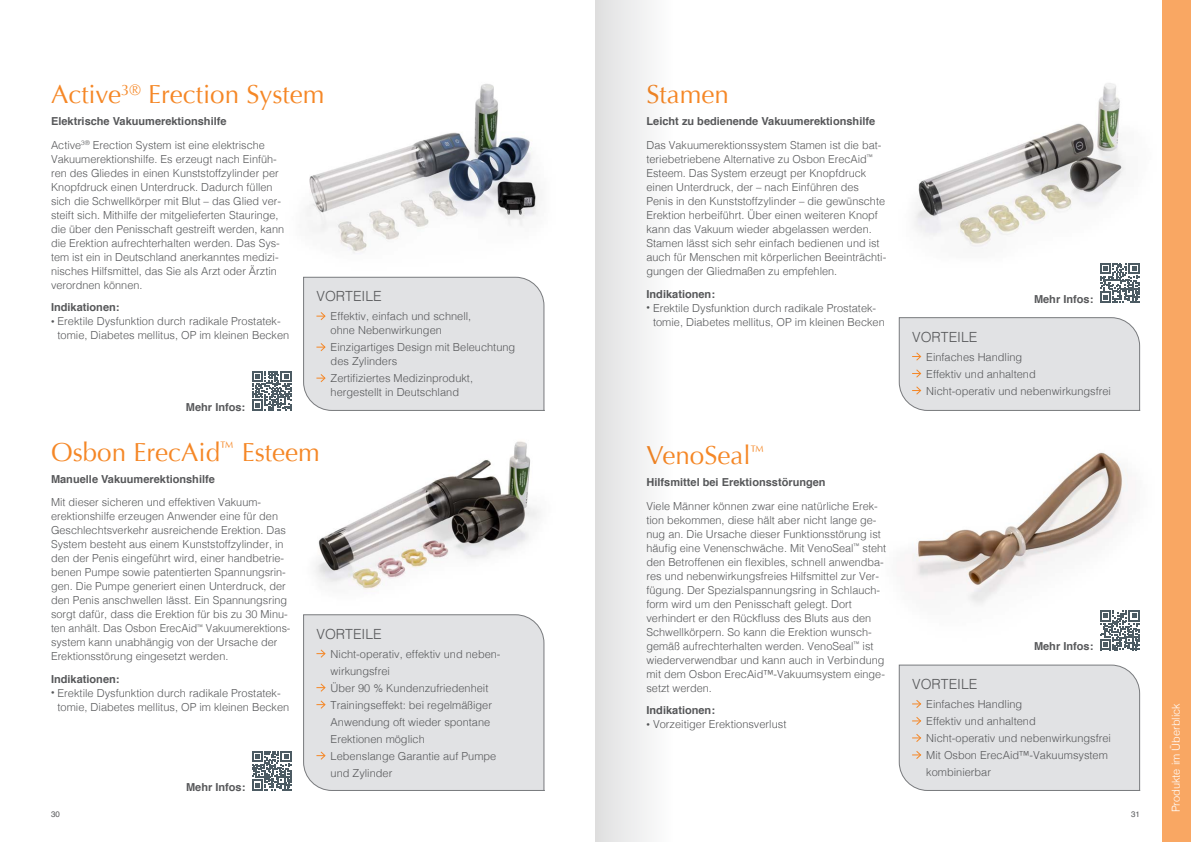
<style>
.page{position:relative;width:1191px;height:842px;background:#fff}
.page>*{position:absolute;margin:0;border:0;box-sizing:border-box;transform-origin:0 0}
.t1{font:26px "Optima";color:#f58726}
.t2{font:300 14px "Helvetica";color:#57585a}
.t3{font:300 11px/14px "Helvetica";color:#57585a}
.t4{font:700 11px "Helvetica";color:#57585a}
.t5{font:300 11px "Helvetica";color:#fff}
.t6{font:8px "Helvetica";color:#57585a}
.s1{font-weight:700}
.s2{font-size:7px}
</style>
<div class="page">
<img style="left:912px;top:452px;width:228px;height:199px">
<img style="left:914px;top:83px;width:226px;height:200px">
<img style="left:307px;top:84px;width:231px;height:170px">
<svg style="left:252px;top:371px;width:40px;height:40px"></svg>
<img style="left:315px;top:441px;width:225px;height:149px">
<svg style="left:252px;top:751px;width:40px;height:40px"></svg>
<svg style="left:1099px;top:263px;width:40px;height:40px"></svg>
<svg style="left:1099px;top:610px;width:40px;height:40px"></svg>
<div style="left:303px;top:276px;width:242px;height:135px;background:#e1e2e4"></div>
<div style="left:898px;top:664px;width:243px;height:127px;background:#e1e2e4"></div>
<div style="left:898px;top:317px;width:243px;height:94px;background:#e1e2e4"></div>
<div style="left:303px;top:614px;width:242px;height:177px;background:#e1e2e4"></div>
<svg style="left:316px;top:648px;width:10px;height:11px"></svg>
<svg style="left:316px;top:682px;width:10px;height:11px"></svg>
<svg style="left:316px;top:699px;width:10px;height:11px"></svg>
<svg style="left:316px;top:750px;width:10px;height:11px"></svg>
<div style="left:1162px;top:0;width:29px;height:842px;background:#f9a763"></div>
<div style="left:595px;top:0;width:82px;height:842px;background:linear-gradient(to right,#dfdfdf,#fff)"></div>
<h1 class="t1" style="left:51px;top:79px;width:275px">Active<sup>3®</sup> Erection System</h1>
<p class="t3" style="left:51px;top:109px;width:215px;line-height:23.7px"><span class="s1">Elektrische Vakuumerektionshilfe<br></span>Active<sup>3®</sup> Erection System ist eine elektrische</p>
<p class="t3" style="left:51px;top:151px;width:235px">Vakuumerektionshilfe. Es erzeugt nach Einfüh&shy;ren des Gliedes in einen Kunststoffzylinder per Knopfdruck einen Unterdruck. Dadurch füllen sich die Schwellkörper mit Blut – das Glied ver&shy;steift sich. Mithilfe der mitgelieferten Stauringe, die über den Penisschaft gestreift werden, kann die Erektion aufrechterhalten werden. Das Sys&shy;tem ist ein in Deutschland anerkanntes medizi&shy;nisches Hilfsmittel, das Sie als Arzt oder Ärztin verordnen können.</p>
<p class="t4" style="left:51px;top:299px;width:70px">Indikationen:</p>
<p class="t3" style="left:58px;top:314px;width:233px;text-indent:-7px"><span class="s2">•</span> Erektile Dysfunktion durch radikale Prostatek&shy;tomie, Diabetes mellitus, OP im kleinen Becken</p>
<p class="t2" style="left:316px;top:284px;width:67px">VORTEILE</p>
<p class="t3" style="left:331px;top:308px;width:142px">Effektiv, einfach und schnell, ohne Nebenwirkungen</p>
<p class="t3" style="left:331px;top:339px;width:186px">Einzigartiges Design mit Beleuchtung des Zylinders</p>
<p class="t3" style="left:331px;top:370px;width:144px">Zertifiziertes Medizinprodukt, hergestellt in Deutschland</p>
<p class="t4" style="left:186px;top:398px;width:61px">Mehr Infos:</p>
<h1 class="t1" style="left:51px;top:437px;width:270px">Osbon ErecAid<sup>™</sup> Esteem</h1>
<p class="t4" style="left:51px;top:470px;width:165px">Manuelle Vakuumerektionshilfe</p>
<p class="t3" style="left:51px;top:494px;width:241px">Mit dieser sicheren und effektiven Vakuum&shy;erektionshilfe erzeugen Anwender eine für den Geschlechtsverkehr ausreichende Erektion. Das System besteht aus einem Kunststoffzylinder, in den der Penis eingeführt wird, einer handbetrie&shy;benen Pumpe sowie patentierten Spannungsrin&shy;gen. Die Pumpe generiert einen Unterdruck, der den Penis anschwellen lässt. Ein Spannungsring sorgt dafür, dass die Erektion für bis zu 30 Minu&shy;ten anhält. Das Osbon ErecAid<sup>™</sup> Vakuumerektions&shy;system kann unabhängig von der Ursache der Erektionsstörung eingesetzt werden.</p>
<p class="t4" style="left:51px;top:670px;width:70px">Indikationen:</p>
<p class="t3" style="left:58px;top:685px;width:233px;text-indent:-7px"><span class="s2">•</span> Erektile Dysfunktion durch radikale Prostatek&shy;tomie, Diabetes mellitus, OP im kleinen Becken</p>
<p class="t2" style="left:316px;top:622px;width:67px">VORTEILE</p>
<p class="t3" style="left:331px;top:644px;width:171px;line-height:17px">Nicht-operativ, effektiv und neben&shy;wirkungsfrei<br>Über 90 % Kundenzufriedenheit<br>Trainingseffekt: bei regelmäßiger<br>Anwendung oft wieder spontane<br>Erektionen möglich<br>Lebenslange Garantie auf Pumpe und Zylinder</p>
<p class="t4" style="left:186px;top:778px;width:61px">Mehr Infos:</p>
<h1 class="t1" style="left:646px;top:80px;width:84px">Stamen</h1>
<p class="t4" style="left:646px;top:113px;width:230px">Leicht zu bedienende Vakuumerektionshilfe</p>
<p class="t3" style="left:646px;top:137px;width:241px">Das Vakuumerektionssystem Stamen ist die bat&shy;teriebetriebene Alternative zu Osbon ErecAid<sup>™ </sup>Esteem. Das System erzeugt per Knopfdruck einen Unterdruck, der – nach Einführen des Penis in den Kunststoffzylinder – die gewünschte Erektion herbeiführt. Über einen weiteren Knopf kann das Vakuum wieder abgelassen werden.<br>Stamen lässt sich sehr einfach bedienen und ist auch für Menschen mit körperlichen Beeinträchti&shy;gungen der Gliedmaßen zu empfehlen.</p>
<p class="t4" style="left:646px;top:285px;width:70px">Indikationen:</p>
<p class="t3" style="left:653px;top:300px;width:233px;text-indent:-7px"><span class="s2">•</span> Erektile Dysfunktion durch radikale Prostatek&shy;tomie, Diabetes mellitus, OP im kleinen Becken</p>
<h1 class="t1" style="left:646px;top:440px;width:120px">VenoSeal<sup>™</sup></h1>
<p class="t4" style="left:646px;top:473px;width:181px">Hilfsmittel bei Erektionsstörungen</p>
<p class="t3" style="left:646px;top:498px;width:241px">Viele Männer können zwar eine natürliche Erek&shy;tion bekommen, diese hält aber nicht lange ge&shy;nug an. Die Ursache dieser Funktionsstörung ist häufig eine Venenschwäche. Mit VenoSeal<sup>™</sup> steht den Betroffenen ein flexibles, schnell anwendba&shy;res und nebenwirkungsfreies Hilfsmittel zur Ver&shy;fügung. Der Spezialspannungsring in Schlauch&shy;form wird um den Penisschaft gelegt. Dort verhindert er den Rückfluss des Bluts aus den Schwellkörpern. So kann die Erektion wunsch&shy;gemäß aufrechterhalten werden. VenoSeal<sup>™</sup> ist wiederverwendbar und kann auch in Verbindung mit dem Osbon ErecAid™-Vakuumsystem einge&shy;setzt werden.</p>
<p class="t4" style="left:646px;top:701px;width:70px">Indikationen:</p>
<p class="t3" style="left:646px;top:717px;width:141px"><span class="s2">•</span> Vorzeitiger Erektionsverlust</p>
<p class="t2" style="left:912px;top:325px;width:67px">VORTEILE</p>
<p class="t4" style="left:1034px;top:290px;width:61px">Mehr Infos:</p>
<p class="t3" style="left:926px;top:347px;width:186px;line-height:17px">Einfaches Handling<br>Effektiv und anhaltend<br>Nicht-operativ und nebenwirkungsfrei</p>
<p class="t2" style="left:912px;top:672px;width:67px">VORTEILE</p>
<p class="t4" style="left:1034px;top:638px;width:61px">Mehr Infos:</p>
<p class="t3" style="left:926px;top:695px;width:186px;line-height:17px">Einfaches Handling<br>Effektiv und anhaltend<br>Nicht-operativ und nebenwirkungsfrei<br>Mit Osbon ErecAid™-Vakuumsystem kombinierbar</p>
<p class="t6" style="left:51px;top:808px;width:10px">30</p>
<p class="t6" style="left:1131px;top:808px;width:10px">31</p>
<p class="t5" style="left:1166px;top:812px;width:111px;rotate:-90deg">Produkte im Überblick</p>
</div>
